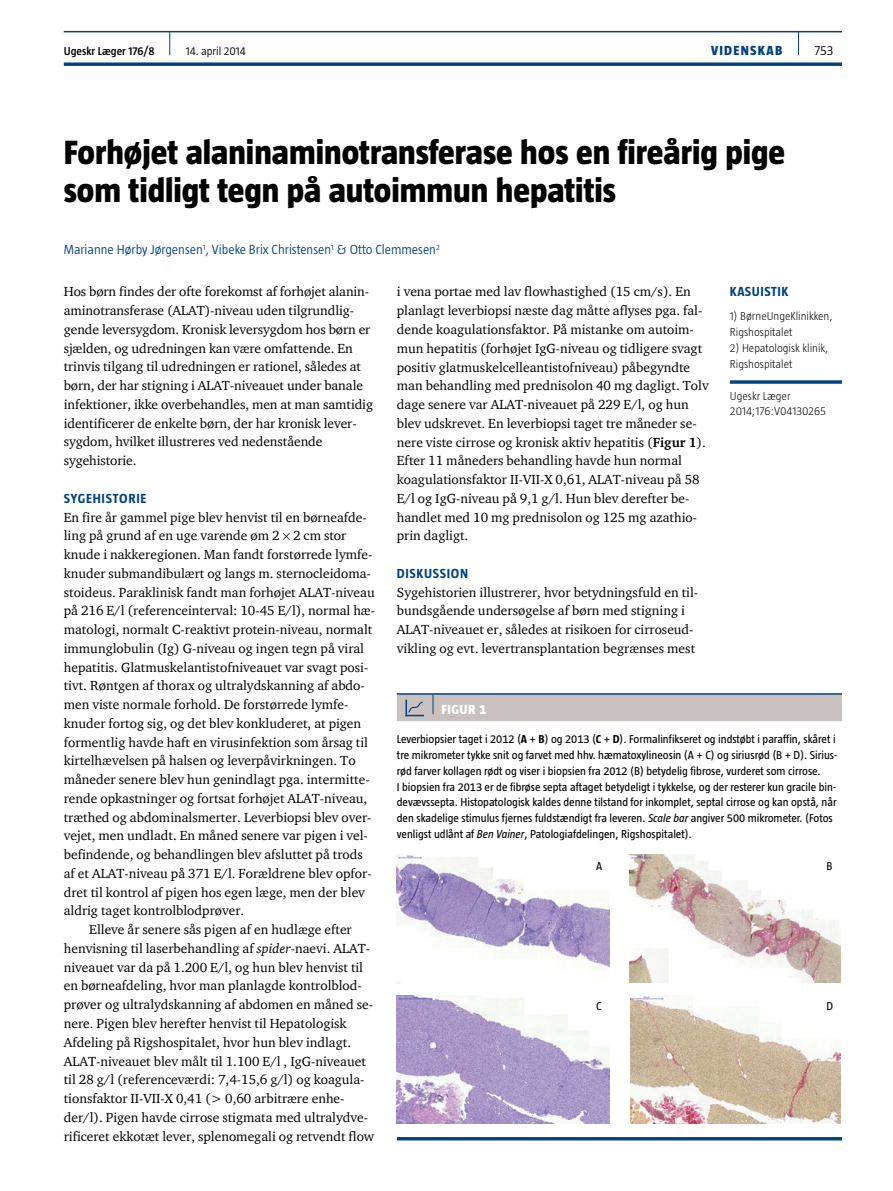
<style>
.page{position:relative;width:893px;height:1191px;background:#fff}
.page>*{position:absolute;margin:0;border:0;box-sizing:border-box;transform-origin:0 0}
.t1{font:800 34.5px/38.2px "Taz";color:#000}
.t2{font:13.5px/18.8px "ITC Charter Com";color:#000}
.t3{font:300 13.5px "Taz";color:#004282}
.t4{font:700 13.5px "Taz";letter-spacing:.05em;color:#004282}
.t5{font:800 13.5px "Taz";letter-spacing:.095em;color:#004282}
.t6{font:800 13.5px "Taz";letter-spacing:.035em;color:#fff}
.t7{font:300 13.5px "Taz";color:#000}
.t8{font:11.7px/15.8px "Taz";color:#000}
.t9{font:300 11.7px/15.8px "Taz";color:#000}
.t10{font:600 11.7px "Taz";color:#000}
.t11{font:300 11.7px "Taz";color:#000}
.s1{font-style:italic}
.s2{font-weight:700}
</style>
<div class="page">
<hr style="left:64px;top:31px;width:778px;height:1px;background:#004282">
<svg style="left:64px;top:62px;width:778px;height:4px;background:#225b92"></svg>
<svg style="left:798px;top:32px;width:1px;height:23px"></svg>
<svg style="left:169px;top:32px;width:1px;height:23px"></svg>
<svg style="left:730px;top:380px;width:112px;height:4px"></svg>
<hr style="left:397px;top:693px;width:36px;height:1px;background:#004282">
<hr style="left:433px;top:693px;width:409px;height:1px;background:#004282">
<div style="left:397px;top:694px;width:445px;height:27px;background:#c8c1bd"></div>
<img style="left:397px;top:855px;width:213px;height:128px">
<img style="left:397px;top:995px;width:213px;height:128px">
<img style="left:630px;top:855px;width:210px;height:127px">
<img style="left:630px;top:995px;width:210px;height:128px">
<hr style="left:397px;top:1137px;width:445px;height:3px;background:#004282">
<p class="t10" style="left:64px;top:45px;width:93px">Ugeskr Læger 176/8</p>
<p class="t11" style="left:186px;top:45px;width:62px">14. april 2014</p>
<p class="t5" style="left:711px;top:43px;width:73px">VIDENSKAB</p>
<p class="t7" style="left:814px;top:43px;width:20px">753</p>
<h1 class="t1" style="left:64px;top:133px;width:723px">Forhøjet alaninaminotransferase hos en fireårig pige som tidligt tegn på autoimmun hepatitis</h1>
<p class="t3" style="left:64px;top:242px;width:378px">Marianne Hørby Jørgensen<sup>1</sup>, Vibeke Brix Christensen<sup>1</sup> &amp; Otto Clemmesen<sup>2</sup></p>
<p class="t4" style="left:730px;top:284px;width:60px">KASUISTIK</p>
<p class="t9" style="left:730px;top:308px;width:104px">1) BørneUngeKlinikken,<br>Rigshospitalet</p>
<p class="t9" style="left:730px;top:340px;width:100px">2) Hepatologisk klinik,<br>Rigshospitalet</p>
<p class="t9" style="left:730px;top:387px;width:97px">Ugeskr Læger<br>2014;176:V04130265</p>
<p class="t2" style="left:64px;top:282px;width:311px">Hos børn findes der ofte forekomst af forhøjet alanin&shy;aminotransferase (ALAT)-niveau uden tilgrundlig&shy;gende leversygdom. Kronisk leversygdom hos børn er sjælden, og udredningen kan være omfattende. En trinvis tilgang til udredningen er rationel, således at børn, der har stigning i ALAT-niveauet under banale infektioner, ikke overbehandles, men at man samtidig identificerer de enkelte børn, der har kronisk lever&shy;sygdom, hvilket illustreres ved nedenstående sygehistorie.</p>
<p class="t4" style="left:64px;top:490px;width:84px">SYGEHISTORIE</p>
<p class="t2" style="left:64px;top:507px;width:305px">En fire år gammel pige blev henvist til en børneafde-</p>
<p class="t2" style="left:64px;top:526px;width:284px">ling på grund af en uge varende øm 2 2 cm stor</p>
<p class="t2" style="left:64px;top:545px;width:310px">knude i nakkeregionen. Man fandt forstørrede lymfe-</p>
<p class="t2" style="left:64px;top:563px;width:309px">knuder submandibulært og langs m. sternocleidoma-</p>
<p class="t2" style="left:64px;top:582px;width:312px">stoideus. Paraklinisk fandt man forhøjet ALAT-niveau</p>
<p class="t2" style="left:64px;top:601px;width:313px">på 216 E/l (referenceinterval: 10-45 E/l), normal hæ-</p>
<p class="t2" style="left:64px;top:620px;width:310px">matologi, normalt C-reaktivt protein-niveau, normalt</p>
<p class="t2" style="left:64px;top:638px;width:302px">immunglobulin (Ig) G-niveau og ingen tegn på viral</p>
<p class="t2" style="left:64px;top:657px;width:306px">hepatitis. Glatmuskelantistofniveauet var svagt posi-</p>
<p class="t2" style="left:64px;top:676px;width:303px">tivt. Røntgen af thorax og ultralydskanning af abdo-</p>
<p class="t2" style="left:64px;top:695px;width:285px">men viste normale forhold. De forstørrede lymfe-</p>
<p class="t2" style="left:64px;top:713px;width:299px">knuder fortog sig, og det blev konkluderet, at pigen</p>
<p class="t2" style="left:64px;top:732px;width:306px">formentlig havde haft en virusinfektion som årsag til</p>
<p class="t2" style="left:64px;top:751px;width:293px">kirtelhævelsen på halsen og leverpåvirkningen. To</p>
<p class="t2" style="left:64px;top:770px;width:307px">måneder senere blev hun genindlagt pga. intermitte-</p>
<p class="t2" style="left:64px;top:788px;width:305px">rende opkastninger og fortsat forhøjet ALAT-niveau,</p>
<p class="t2" style="left:64px;top:807px;width:309px">træthed og abdominalsmerter. Leverbiopsi blev over-</p>
<p class="t2" style="left:64px;top:826px;width:306px">vejet, men undladt. En måned senere var pigen i vel-</p>
<p class="t2" style="left:64px;top:845px;width:300px">befindende, og behandlingen blev afsluttet på trods</p>
<p class="t2" style="left:64px;top:863px;width:309px">af et ALAT-niveau på 371 E/l. Forældrene blev opfor-</p>
<p class="t2" style="left:64px;top:882px;width:303px">dret til kontrol af pigen hos egen læge, men der blev</p>
<p class="t2" style="left:64px;top:901px;width:182px">aldrig taget kontrolblodprøver.</p>
<p class="t2" style="left:89px;top:920px;width:264px">Elleve år senere sås pigen af en hudlæge efter</p>
<p class="t2" style="left:64px;top:938px;width:308px">henvisning til laserbehandling af <span class="s1">spider</span>-naevi. ALAT-</p>
<p class="t2" style="left:64px;top:957px;width:301px">niveauet var da på 1.200 E/l, og hun blev henvist til</p>
<p class="t2" style="left:64px;top:976px;width:299px">en børneafdeling, hvor man planlagde kontrolblod-</p>
<p class="t2" style="left:64px;top:995px;width:311px">prøver og ultralydskanning af abdomen en måned se-</p>
<p class="t2" style="left:64px;top:1013px;width:284px">nere. Pigen blev herefter henvist til Hepatologisk</p>
<p class="t2" style="left:64px;top:1032px;width:289px">Afdeling på Rigshospitalet, hvor hun blev indlagt.</p>
<p class="t2" style="left:64px;top:1051px;width:304px">ALAT-niveauet blev målt til 1.100 E/l , IgG-niveauet</p>
<p class="t2" style="left:64px;top:1070px;width:301px">til 28 g/l (referenceværdi: 7,4-15,6 g/l) og koagula-</p>
<p class="t2" style="left:64px;top:1088px;width:280px">tionsfaktor II-VII-X 0,41 (&gt; 0,60 arbitrære enhe--</p>
<p class="t2" style="left:64px;top:1107px;width:306px">der/l). Pigen havde cirrose stigmata med ultralydve-</p>
<p class="t2" style="left:64px;top:1126px;width:312px">rificeret ekkotæt lever, splenomegali og retvendt flow</p>
<p class="t2" style="left:397px;top:282px;width:313px">i vena portae med lav flowhastighed (15 cm/s). En planlagt leverbiopsi næste dag måtte aflyses pga. fal&shy;dende koagulationsfaktor. På mistanke om autoim&shy;mun hepatitis (forhøjet IgG-niveau og tidligere svagt positiv glatmuskelcelleantistofniveau) påbegyndte man behandling med prednisolon 40 mg dagligt. Tolv dage senere var ALAT-niveauet på 229 E/l, og hun blev udskrevet. En leverbiopsi taget tre måneder se&shy;nere viste cirrose og kronisk aktiv hepatitis (<span class="s2">Figur 1</span>).<br>Efter 11 måneders behandling havde hun normal koagulationsfaktor II-VII-X 0,61, ALAT-niveau på 58<br>E/l og IgG-niveau på 9,1 g/l. Hun blev derefter be&shy;handlet med 10 mg prednisolon og 125 mg azathio&shy;prin dagligt.</p>
<p class="t4" style="left:397px;top:566px;width:73px">DISKUSSION</p>
<p class="t2" style="left:397px;top:582px;width:303px">Sygehistorien illustrerer, hvor betydningsfuld en til&shy;bundsgående undersøgelse af børn med stigning i ALAT-niveauet er, således at risikoen for cirroseud&shy;vikling og evt. levertransplantation begrænses mest</p>
<p class="t6" style="left:441px;top:702px;width:46px">FIGUR 1</p>
<p class="t8" style="left:397px;top:731px;width:442px">Leverbiopsier taget i 2012 (<span class="s2">A</span> + <span class="s2">B</span>) og 2013 (<span class="s2">C</span> + <span class="s2">D</span>). Formalinfikseret og indstøbt i paraffin, skåret i tre mikrometer tykke snit og farvet med hhv. hæmatoxylineosin (A + C) og siriusrød (B + D). Sirius&shy;rød farver kollagen rødt og viser i biopsien fra 2012 (B) betydelig fibrose, vurderet som cirrose.<br>I biopsien fra 2013 er de fibrøse septa aftaget betydeligt i tykkelse, og der resterer kun gracile bin&shy;devævssepta. Histopatologisk kaldes denne tilstand for inkomplet, septal cirrose og kan opstå, når den skadelige stimulus fjernes fuldstændigt fra leveren. <span class="s1">Scale bar</span> angiver 500 mikrometer. (Fotos venligst udlånt af <span class="s1">Ben Vainer</span>, Patologiafdelingen, Rigshospitalet).</p>
<p class="t8" style="left:596px;top:857px;width:8px">A</p>
<p class="t8" style="left:826px;top:857px;width:8px">B</p>
<p class="t8" style="left:596px;top:997px;width:7px">C</p>
<p class="t8" style="left:826px;top:997px;width:8px">D</p>
</div>
